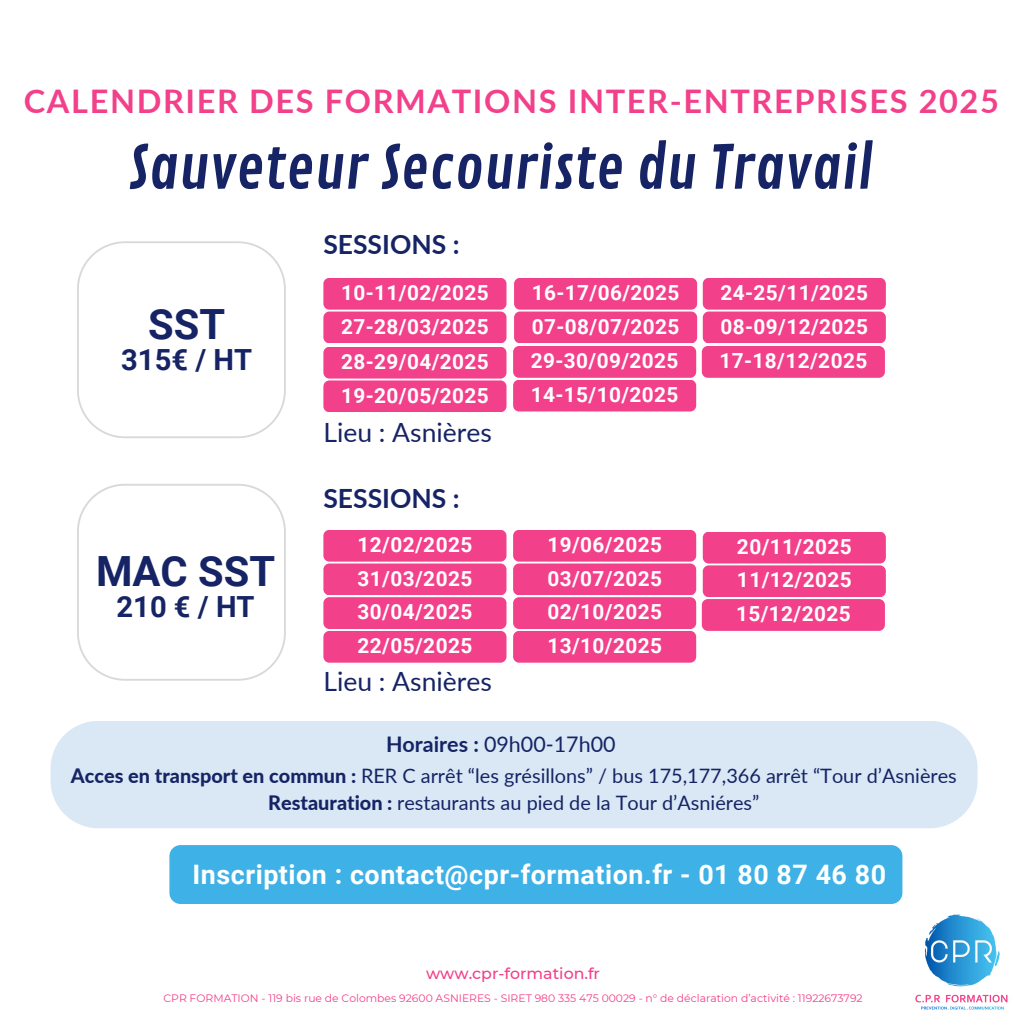
<style>
.page{position:relative;width:1013px;height:1013px;background:#fff}
.page>*{position:absolute;margin:0;border:0;box-sizing:border-box;transform-origin:0 0}
.t1{font:58.75px "Contrail One";color:#162466}
.t2{font:700 41.62px "Roboto";color:#162466}
.t3{font:700 32.5px "Lato";letter-spacing:.05em;color:#f2408a}
.t4{font:700 29.12px "Roboto";color:#162466}
.t5{font:700 26.88px "Roboto";letter-spacing:.02em;color:#fff}
.t6{font:26.5px "Lato";color:#162466}
.t7{font:700 26.5px "Lato";color:#162466}
.t8{font:21.5px "Lato";color:#162466}
.t9{font:700 20.75px "Roboto";letter-spacing:.02em;color:#fff}
.t10{font:19.88px "Lato";color:#162466}
.t11{font:500 15.75px "Montserrat";color:#f2408a}
.t12{font:10.75px "Montserrat";color:#f2408a}
.s1{font-weight:700}
.s2{font-weight:800}
</style>
<div class="page">
<div style="left:323px;top:278px;width:183px;height:32px;background:#f2408a;border-radius:6px"></div>
<img style="left:915px;top:914px;width:93px;height:96px">
<div style="left:323px;top:311px;width:183px;height:32px;background:#f2408a;border-radius:6px"></div>
<div style="left:323px;top:347px;width:183px;height:31px;background:#f2408a;border-radius:6px"></div>
<div style="left:323px;top:380px;width:183px;height:32px;background:#f2408a;border-radius:6px"></div>
<div style="left:514px;top:278px;width:183px;height:32px;background:#f2408a;border-radius:6px"></div>
<div style="left:514px;top:311px;width:183px;height:32px;background:#f2408a;border-radius:6px"></div>
<div style="left:323px;top:530px;width:183px;height:31px;background:#f2408a;border-radius:6px"></div>
<div style="left:323px;top:563px;width:183px;height:32px;background:#f2408a;border-radius:6px"></div>
<div style="left:323px;top:597px;width:183px;height:32px;background:#f2408a;border-radius:6px"></div>
<div style="left:323px;top:631px;width:183px;height:31px;background:#f2408a;border-radius:6px"></div>
<div style="left:513px;top:530px;width:183px;height:31px;background:#f2408a;border-radius:6px"></div>
<div style="left:513px;top:563px;width:183px;height:32px;background:#f2408a;border-radius:6px"></div>
<div style="left:169px;top:845px;width:733px;height:59px;background:#3eb1e6;border-radius:11px"></div>
<div style="left:50px;top:721px;width:927px;height:107px;background:#d9e8f4"></div>
<div style="left:513px;top:346px;width:183px;height:32px;background:#f2408a;border-radius:6px"></div>
<div style="left:513px;top:379px;width:183px;height:32px;background:#f2408a;border-radius:6px"></div>
<div style="left:702px;top:278px;width:183px;height:32px;background:#f2408a;border-radius:6px"></div>
<div style="left:702px;top:311px;width:183px;height:32px;background:#f2408a;border-radius:6px"></div>
<div style="left:701px;top:346px;width:183px;height:32px;background:#f2408a;border-radius:6px"></div>
<div style="left:513px;top:597px;width:183px;height:32px;background:#f2408a;border-radius:6px"></div>
<div style="left:513px;top:631px;width:183px;height:31px;background:#f2408a;border-radius:6px"></div>
<div style="left:702px;top:531px;width:183px;height:32px;background:#f2408a;border-radius:6px"></div>
<div style="left:702px;top:565px;width:183px;height:32px;background:#f2408a;border-radius:6px"></div>
<div style="left:701px;top:599px;width:183px;height:32px;background:#f2408a;border-radius:6px"></div>
<svg style="left:77px;top:241px;width:209px;height:197px"></svg>
<svg style="left:77px;top:484px;width:209px;height:196px"></svg>
<h6 class="t3" style="left:24px;top:80px;width:976px">CALENDRIER DES FORMATIONS INTER-ENTREPRISES 2025</h6>
<h6 class="t1" style="left:128px;top:133px;width:746px">Sauveteur Secouriste du Travail</h6>
<h2 class="t2" style="left:148px;top:300px;width:78px">SST</h2>
<h2 class="t4" style="left:121px;top:343px;width:132px">315€ / HT</h2>
<h6 class="t2" style="left:96px;top:547px;width:180px">MAC SST</h6>
<h6 class="t4" style="left:117px;top:590px;width:139px">210 € / HT</h6>
<h1 class="t7" style="left:323px;top:228px;width:138px">SESSIONS :</h1>
<h3 class="t9" style="left:341px;top:281px;width:149px">10-11/02/2025</h3>
<h6 class="t9" style="left:341px;top:314px;width:149px">27-28/03/2025</h6>
<h6 class="t9" style="left:341px;top:349px;width:149px">28-29/04/2025</h6>
<h5 class="t9" style="left:341px;top:383px;width:149px">19-20/05/2025</h5>
<h3 class="t6" style="left:323px;top:416px;width:170px">Lieu : Asnières</h3>
<h6 class="t7" style="left:323px;top:482px;width:138px">SESSIONS :</h6>
<h3 class="t9" style="left:357px;top:532px;width:116px">12/02/2025</h3>
<h6 class="t9" style="left:357px;top:566px;width:116px">31/03/2025</h6>
<h6 class="t9" style="left:357px;top:600px;width:116px">30/04/2025</h6>
<h6 class="t9" style="left:357px;top:633px;width:116px">22/05/2025</h6>
<h3 class="t6" style="left:323px;top:664px;width:170px">Lieu : Asnières</h3>
<h6 class="t9" style="left:531px;top:281px;width:149px">16-17/06/2025</h6>
<h6 class="t9" style="left:531px;top:314px;width:149px">07-08/07/2025</h6>
<h6 class="t9" style="left:531px;top:349px;width:149px">29-30/09/2025</h6>
<h6 class="t9" style="left:531px;top:382px;width:149px">14-15/10/2025</h6>
<h6 class="t9" style="left:547px;top:532px;width:116px">19/06/2025</h6>
<h6 class="t9" style="left:547px;top:566px;width:116px">03/07/2025</h6>
<h6 class="t9" style="left:547px;top:600px;width:116px">02/10/2025</h6>
<p class="t9" style="left:547px;top:633px;width:116px">13/10/2025</p>
<h5 class="t9" style="left:720px;top:281px;width:149px">24-25/11/2025</h5>
<h6 class="t9" style="left:720px;top:314px;width:149px">08-09/12/2025</h6>
<h6 class="t9" style="left:719px;top:349px;width:149px">17-18/12/2025</h6>
<p class="t9" style="left:737px;top:534px;width:116px">20/11/2025</p>
<p class="t9" style="left:737px;top:568px;width:116px">11/12/2025</p>
<h4 class="t9" style="left:736px;top:602px;width:116px">15/12/2025</h4>
<h6 class="t8" style="left:386px;top:730px;width:231px"><span class="s1">Horaires :</span> 09h00-17h00</h6>
<h6 class="t10" style="left:71px;top:763px;width:887px"><span class="s2">Acces en transport en commun :</span> RER C arrêt “les grésillons” / bus 175,177,366 arrêt “Tour d’Asnières</h6>
<h6 class="t10" style="left:268px;top:790px;width:492px"><span class="s2">Restauration :</span> restaurants au pied de la Tour d’Asniéres”</h6>
<h6 class="t5" style="left:192px;top:859px;width:695px">Inscription : contact@cpr-formation.fr - 01 80 87 46 80</h6>
<p class="t11" style="left:426px;top:963px;width:175px">www.cpr-formation.fr</p>
<p class="t12" style="left:163px;top:992px;width:700px">CPR FORMATION - 119 bis rue de Colombes 92600 ASNIERES - SIRET 980 335 475 00029 - n° de déclaration d’activité : 11922673792</p>
</div>
